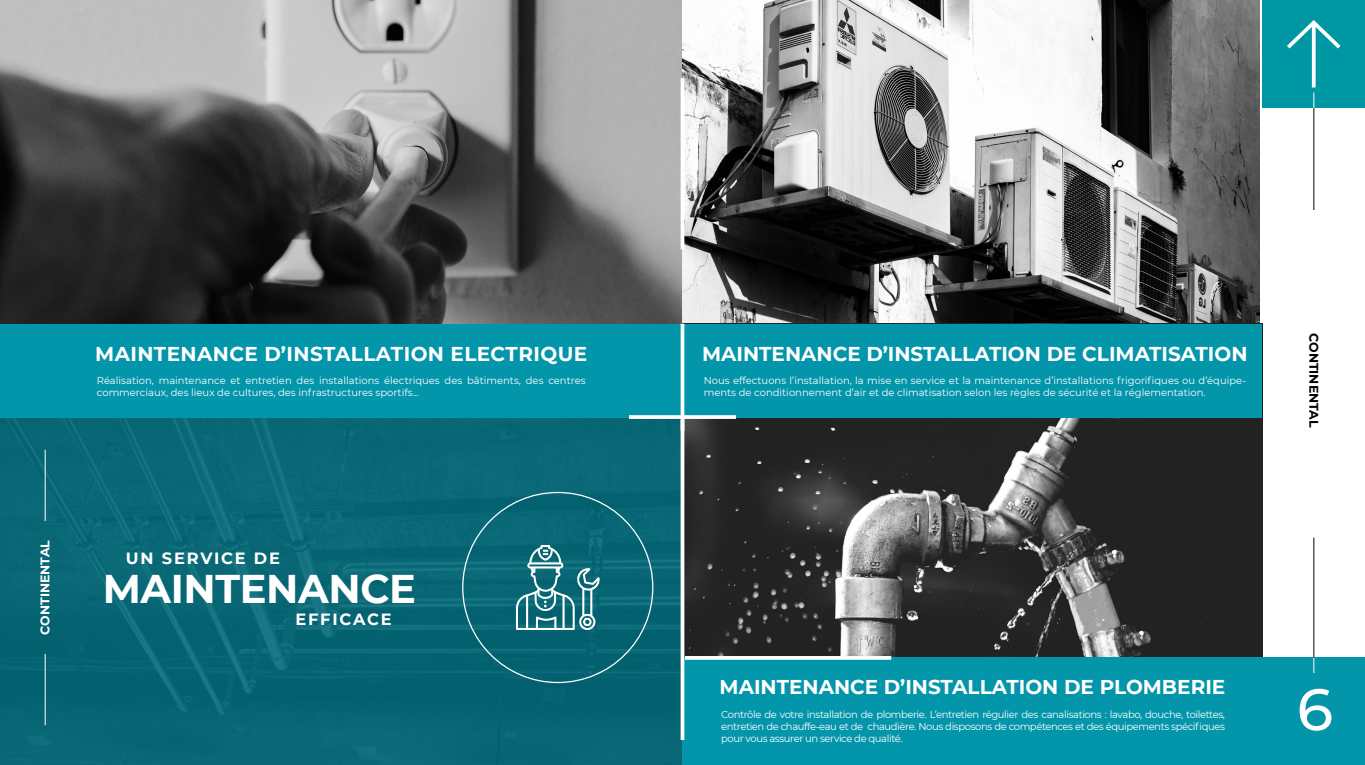
<style>
.page{position:relative;width:1365px;height:765px;background:#fff}
.page>*{position:absolute;margin:0;border:0;box-sizing:border-box;transform-origin:0 0}
.t1{font:500 58.75px "Montserrat";color:#fff}
.t2{font:700 40px "Montserrat";letter-spacing:-.01em;color:#fff}
.t3{font:700 20px "Montserrat";color:#fff}
.t4{font:700 20px "Montserrat";letter-spacing:.02em;color:#fff}
.t5{font:700 16.25px "Montserrat";letter-spacing:.11em;color:#fff}
.t6{font:700 12.5px "Montserrat";color:#000}
.t7{font:700 12.5px "Montserrat";color:#fff}
.t8{font:10px/12px "Montserrat";color:#fff}
</style>
<div class="page">
<img style="left:0;top:0;width:1260px;height:324px">
<img style="left:684px;top:418px;width:578px;height:240px">
<div style="left:1262px;top:658px;width:103px;height:107px;background:#0395aa"></div>
<hr style="left:1314px;top:108px;width:1px;height:102px;background:#000">
<hr style="left:1314px;top:538px;width:1px;height:120px;background:#000">
<svg style="left:1314px;top:658px;width:1px;height:15px"></svg>
<div style="left:0;top:418px;width:682px;height:347px;background:#086774"></div>
<div style="left:0;top:324px;width:682px;height:94px;background:#0395aa"></div>
<div style="left:682px;top:324px;width:580px;height:94px;background:#0395aa"></div>
<div style="left:682px;top:658px;width:580px;height:107px;background:#0395aa"></div>
<hr style="left:45px;top:654px;width:1px;height:71px;background:#fff">
<hr style="left:45px;top:450px;width:1px;height:71px;background:#fff">
<hr style="left:681px;top:324px;width:3px;height:107px;background:#fff">
<hr style="left:681px;top:78px;width:3px;height:171px;background:#fff">
<hr style="left:681px;top:420px;width:3px;height:320px;background:#fff">
<svg style="left:685px;top:656px;width:206px;height:4px"></svg>
<svg style="left:516px;top:545px;width:84px;height:85px"></svg>
<svg style="left:629px;top:415px;width:107px;height:4px"></svg>
<div style="left:1262px;top:0;width:103px;height:108px;background:#0097a5"></div>
<svg style="left:1287px;top:20px;width:54px;height:32px"></svg>
<svg style="left:1312px;top:23px;width:4px;height:64px"></svg>
<svg style="left:1314px;top:92px;width:1px;height:16px"></svg>
<h3 class="t4" style="left:95px;top:340px;width:494px">MAINTENANCE D’INSTALLATION ELECTRIQUE</h3>
<p class="t8" style="left:97px;top:374px;width:490px">Réalisation, maintenance et entretien des installations électriques des bâtiments, des centres commerciaux, des lieux de cultures, des infrastructures sportifs...</p>
<p class="t7" style="left:36px;top:635px;width:96px;rotate:-90deg">CONTINENTAL</p>
<h3 class="t5" style="left:126px;top:547px;width:156px">UN SERVICE DE</h3>
<h2 class="t2" style="left:103px;top:560px;width:315px">MAINTENANCE</h2>
<h3 class="t5" style="left:295px;top:607px;width:98px">EFFICACE</h3>
<h3 class="t3" style="left:702px;top:339px;width:547px">MAINTENANCE D’INSTALLATION DE CLIMATISATION</h3>
<p class="t8" style="left:704px;top:375px;width:544px">Nous effectuons l’installation, la mise en service et la maintenance d’installations frigorifiques ou d’équipe&shy;ments de conditionnement d’air et de climatisation selon les règles de sécurité et la réglementation.</p>
<p class="t6" style="left:1323px;top:333px;width:96px;rotate:90deg">CONTINENTAL</p>
<h3 class="t3" style="left:720px;top:673px;width:507px">MAINTENANCE D’INSTALLATION DE PLOMBERIE</h3>
<p class="t8" style="left:721px;top:708px;width:505px;text-align:justify">Contrôle de votre installation de plomberie. L’entretien régulier des canalisations : lavabo, douche, toilettes, entretien de chauffe-eau et de chaudière. Nous disposons de compétences et des équipements spécifiques pour vous assurer un service de qualité.</p>
<h1 class="t1" style="left:1297px;top:668px;width:38px">6</h1>
</div>
